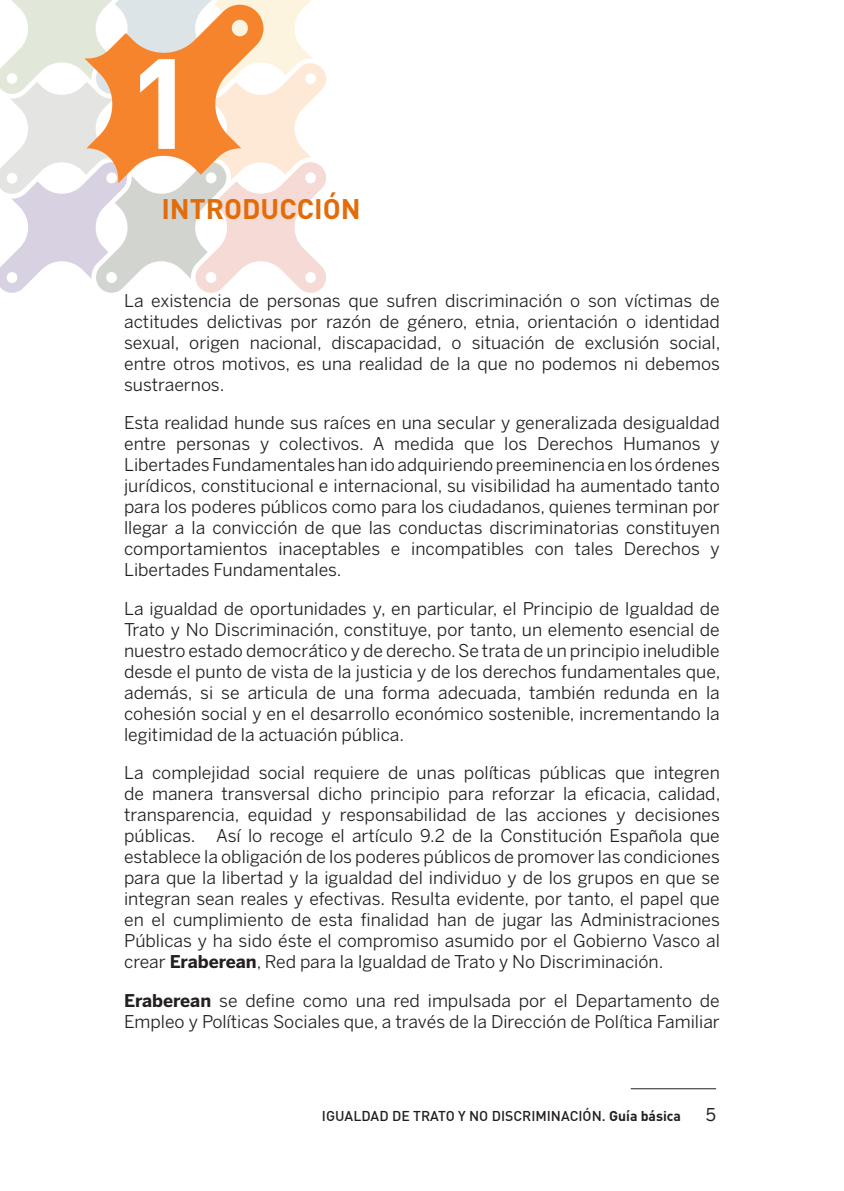
<style>
.page{position:relative;width:844px;height:1191px;background:#fff}
.page>*{position:absolute;margin:0;border:0;box-sizing:border-box;transform-origin:0 0}
.t1{font:700 126px "DIN";color:#fff}
.t2{font:700 28px "DIN";color:#e36c0a}
.Normala{font:17.5px/21px "Benton Sans";color:#231f20;text-align:justify}
.t3{font:17.5px "Benton Sans";color:#231f20}
.t4{font:500 14px "DIN";color:#231f20}
.s1{color:#221e1f}
.s2{font-weight:700}
</style>
<div class="page">
<hr style="left:630px;top:1088px;width:86px;height:1px;background:#231f20">
<svg style="left:0;top:0;width:326px;height:293px"></svg>
<p class="t1" style="left:127px;top:21px;width:70px">1</p>
<p class="t2" style="left:161px;top:190px;width:201px">INTRODUCCIÓN</p>
<p class="Normala" style="left:124px;top:290px;width:597px">La existencia de personas que sufren discriminación o son víctimas de actitudes delictivas por razón de género, etnia, orientación o identidad sexual, origen nacional, discapacidad, o situación de exclusión social, entre otros motivos, es una realidad de la que no podemos ni debemos sustraerno<span class="s1">s.</span></p>
<p class="Normala" style="left:124px;top:412px;width:597px">Esta realidad hunde sus raíces en una secular y generalizada desigualdad entre personas y colectivos. A medida que los Derechos Humanos y Libertades Fundamentales han ido adquiriendo preeminencia en los órdenes jurídicos, constitucional e internacional, su visibilidad ha aumentado tanto para los poderes públicos como para los ciudadanos, quienes terminan por llegar a la convicción de que las conductas discriminatorias constituyen comportamientos inaceptables e incompatibles con tales Derechos y Libertades Fundamentales.</p>
<p class="Normala" style="left:124px;top:598px;width:597px">La igualdad de oportunidades y, en particular, el Principio de Igualdad de Trato y No Discriminación, constituye, por tanto, un elemento esencial de nuestro estado democrático y de derecho. Se trata de un principio ineludible desde el punto de vista de la justicia y de los derechos fundamentales que, además, si se articula de una forma adecuada, también redunda en la cohesión social y en el desarrollo económico sostenible, incrementando la legitimidad de la actuación pública.</p>
<p class="Normala" style="left:124px;top:762px;width:597px">La complejidad social requiere de unas políticas públicas que integren de manera transversal dicho principio para reforzar la eficacia, calidad, transparencia, equidad y responsabilidad de las acciones y decisiones públicas. Así lo recoge el artículo 9.2 de la Constitución Española que establece la obligación de los poderes públicos de promover las condiciones para que la libertad y la igualdad del individuo y de los grupos en que se integran sean reales y efectivas. Resulta evidente, por tanto, el papel que en el cumplimiento de esta finalidad han de jugar las Administraciones Públicas y ha sido éste el compromiso asumido por el Gobierno Vasco al crear <span class="s2">Eraberean</span>, Red para la Igualdad de Trato y No Discriminación.</p>
<p class="Normala" style="left:124px;top:990px;width:597px"><span class="s2">Eraberean</span> se define como una red impulsada por el Departamento de<br>Empleo y Políticas Sociales que, a través de la Dirección de Política Familiar</p>
<p class="t4" style="left:322px;top:1106px;width:360px">IGUALDAD DE TRATO Y NO DISCRIMINACIÓN. <span class="s2">Guía básica</span></p>
<p class="t3" style="left:705px;top:1103px;width:12px">5</p>
</div>
